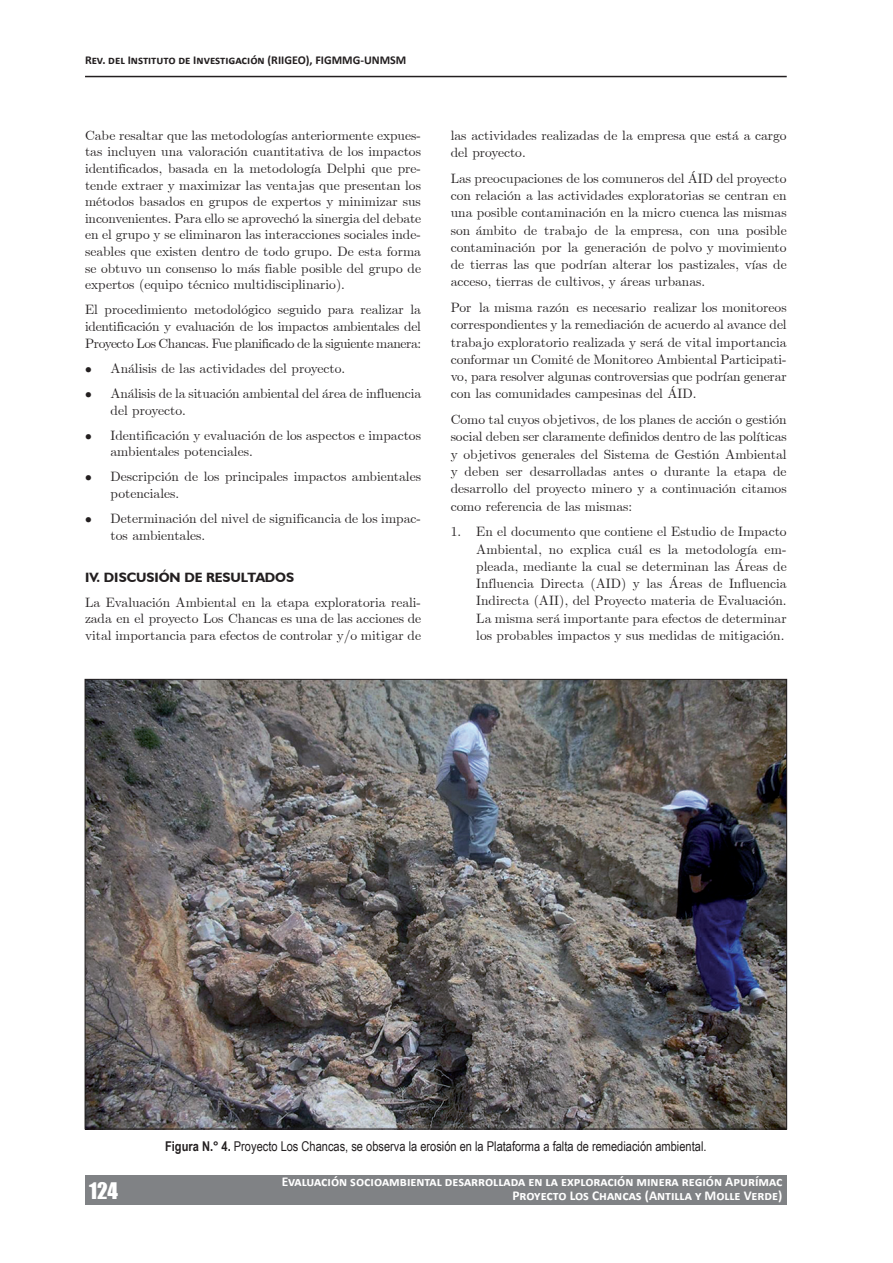
<style>
.page{position:relative;width:893px;height:1263px;background:#fff}
.page>*{position:absolute;margin:0;border:0;box-sizing:border-box;transform-origin:0 0}
.t1{font:21px "Impact";color:#fff}
.t2{font:13.5px/17.2px "Euclid";color:#231f20;text-align:justify}
.t3{font:700 13.5px/13.2px "Calibri";color:#fff;text-align:right}
.t4{font:13.5px "Arial Narrow";color:#231f20}
.t5{font:700 13.5px "Humanist 521 BT";letter-spacing:-.005em;color:#231f20}
.t6{font:700 12px "Calibri";color:#231f20}
.s1{font-weight:700}
</style>
<div class="page">
<div style="left:85px;top:1175px;width:702px;height:30px;background:#808285"></div>
<hr style="left:85px;top:76px;width:702px;height:1px;background:#231f20">
<img style="left:87px;top:681px;width:698px;height:446px">
<p class="t6" style="left:85px;top:52px;width:323px">Rev. del Instituto de Investigación (RIIGEO), FIGMMG-UNMSM</p>
<p class="t2" style="left:85px;top:127px;width:338px;line-height:16.6px">Cabe resaltar que las metodologías anteriormente expues&shy;tas incluyen una valoración cuantitativa de los impactos identificados, basada en la metodología Delphi que pre&shy;tende extraer y maximizar las ventajas que presentan los métodos basados en grupos de expertos y minimizar sus inconvenientes. Para ello se aprovechó la sinergia del debate en el grupo y se eliminaron las interacciones sociales inde&shy;seables que existen dentro de todo grupo. De esta forma se obtuvo un consenso lo más fiable posible del grupo de expertos (equipo técnico multidisciplinario).</p>
<p class="t2" style="left:85px;top:302px;width:338px;line-height:16.6px">El procedimiento metodológico seguido para realizar la identificación y evaluación de los impactos ambientales del Proyecto Los Chancas. Fue planificado de la siguiente manera:</p>
<p class="t2" style="left:85px;top:360px;width:262px">• Análisis de las actividades del proyecto.</p>
<p class="t2" style="left:111px;top:385px;width:312px;line-height:16.6px;text-indent:-26px">• Análisis de la situación ambiental del área de influencia del proyecto.</p>
<p class="t2" style="left:111px;top:427px;width:312px;line-height:16.6px;text-indent:-26px">• Identificación y evaluación de los aspectos e impactos ambientales potenciales.</p>
<p class="t2" style="left:111px;top:469px;width:312px;line-height:16.6px;text-indent:-26px">• Descripción de los principales impactos ambientales potenciales.</p>
<p class="t2" style="left:111px;top:510px;width:312px;line-height:16.6px;text-indent:-26px">• Determinación del nivel de significancia de los impac&shy;tos ambientales.</p>
<p class="t5" style="left:85px;top:568px;width:211px">IV. DISCUSIÓN DE RESULTADOS</p>
<p class="t2" style="left:85px;top:594px;width:338px;line-height:16.6px">La Evaluación Ambiental en la etapa exploratoria reali&shy;zada en el proyecto Los Chancas es una de las acciones de vital importancia para efectos de controlar y/o mitigar de</p>
<p class="t2" style="left:451px;top:127px;width:337px">las actividades realizadas de la empresa que está a cargo del proyecto.</p>
<p class="t2" style="left:451px;top:170px;width:337px">Las preocupaciones de los comuneros del ÁID del proyecto con relación a las actividades exploratorias se centran en una posible contaminación en la micro cuenca las mismas son ámbito de trabajo de la empresa, con una posible contaminación por la generación de polvo y movimiento de tierras las que podrían alterar los pastizales, vías de acceso, tierras de cultivos, y áreas urbanas.</p>
<p class="t2" style="left:451px;top:299px;width:338px">Por la misma razón es necesario realizar los monitoreos correspondientes y la remediación de acuerdo al avance del trabajo exploratorio realizada y será de vital importancia conformar un Comité de Monitoreo Ambiental Participati&shy;vo, para resolver algunas controversias que podrían generar con las comunidades campesinas del ÁID.</p>
<p class="t2" style="left:451px;top:411px;width:338px">Como tal cuyos objetivos, de los planes de acción o gestión social deben ser claramente definidos dentro de las políticas y objetivos generales del Sistema de Gestión Ambiental y deben ser desarrolladas antes o durante la etapa de desarrollo del proyecto minero y a continuación citamos como referencia de las mismas:</p>
<p class="t2" style="left:476px;top:523px;width:312px;text-indent:-26px">1. En el documento que contiene el Estudio de Impacto Ambiental, no explica cuál es la metodología em&shy;pleada, mediante la cual se determinan las Áreas de Influencia Directa (AID) y las Áreas de Influencia Indirecta (AII), del Proyecto materia de Evaluación.<br>La misma será importante para efectos de determinar los probables impactos y sus medidas de mitigación.</p>
<h1 class="t1" style="left:89px;top:1174px;width:30px">124</h1>
<p class="t4" style="left:165px;top:1137px;width:543px"><span class="s1">Figura N.° 4.</span> Proyecto Los Chancas, se observa la erosión en la Plataforma a falta de remediación ambiental.</p>
<p class="t3" style="left:282px;top:1175px;width:502px">Evaluación socioambiental desarrollada en la exploración minera región Apurímac<br>Proyecto Los Chancas (Antilla y Molle Verde)</p>
</div>
